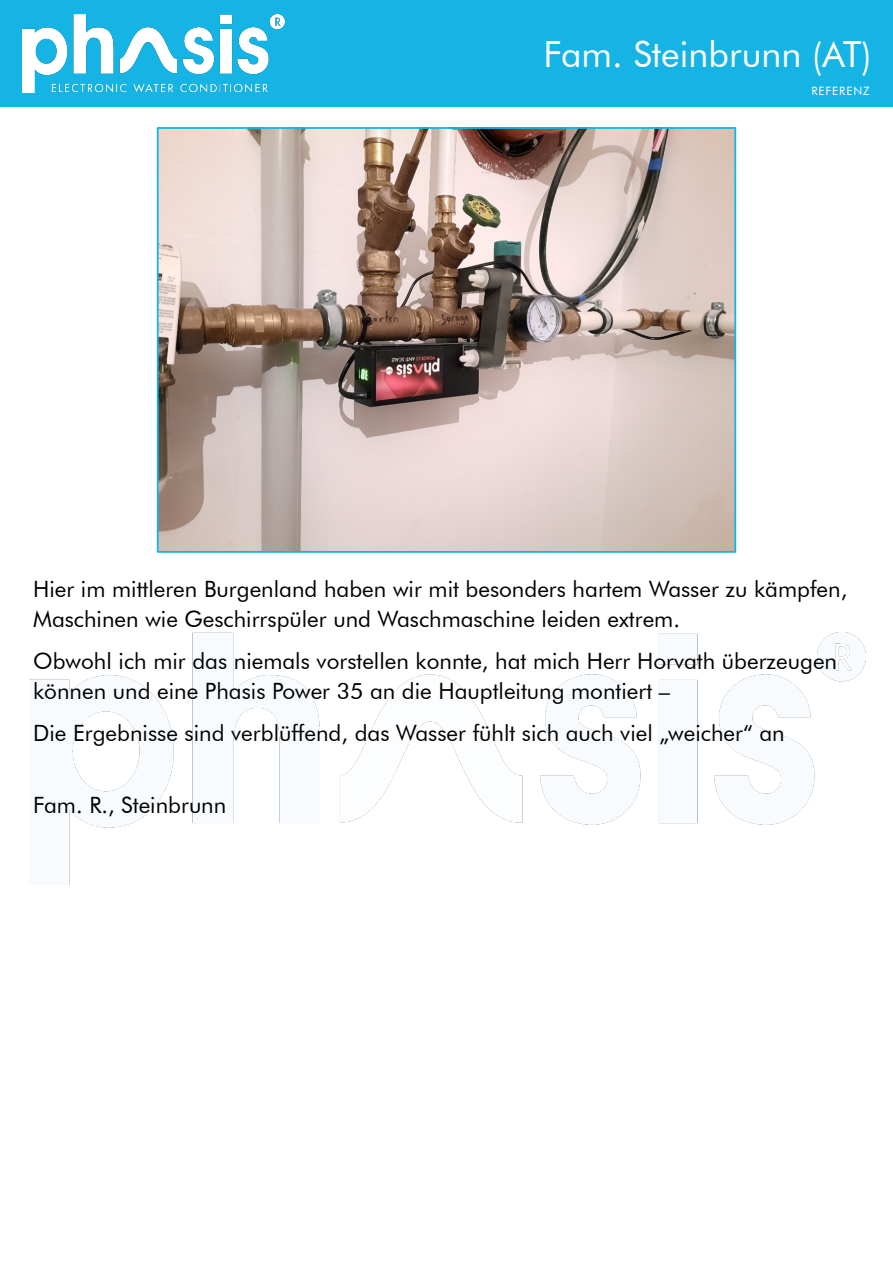
<style>
.page{position:relative;width:893px;height:1263px;background:#fff}
.page>*{position:absolute;margin:0;border:0;box-sizing:border-box;transform-origin:0 0}
.t1{font:36px "Futura BT";color:#fff}
.t2{font:22.5px/30px "Futura BT";color:#000}
.t3{font:11.55px "Futura BT";letter-spacing:.08em;color:#fff}
</style>
<div class="page">
<div style="left:0;top:0;width:893px;height:107px;background:#16b4e4"></div>
<img style="left:23px;top:14px;width:262px;height:79px">
<img style="left:29px;top:633px;width:837px;height:251px">
<img style="left:160px;top:130px;width:573px;height:420px">
<div style="left:157px;top:127px;width:579px;height:426px;border:2px solid #16b4e4"></div>
<h1 class="t1" style="left:543px;top:40px;width:330px">Fam. Steinbrunn (AT)</h1>
<p class="t3" style="left:811px;top:86px;width:60px">REFERENZ</p>
<p class="t2" style="left:33px;top:576px;width:816px">Hier im mittleren Burgenland haben wir mit besonders hartem Wasser zu kämpfen,<br>Maschinen wie Geschirrspüler und Waschmaschine leiden extrem.</p>
<p class="t2" style="left:33px;top:648px;width:805px">Obwohl ich mir das niemals vorstellen konnte, hat mich Herr Horvath überzeugen können und eine Phasis Power 35 an die Hauptleitung montiert –</p>
<p class="t2" style="left:33px;top:720px;width:753px">Die Ergebnisse sind verblüffend, das Wasser fühlt sich auch viel „weicher“ an</p>
<p class="t2" style="left:33px;top:792px;width:195px">Fam. R., Steinbrunn</p>
</div>
